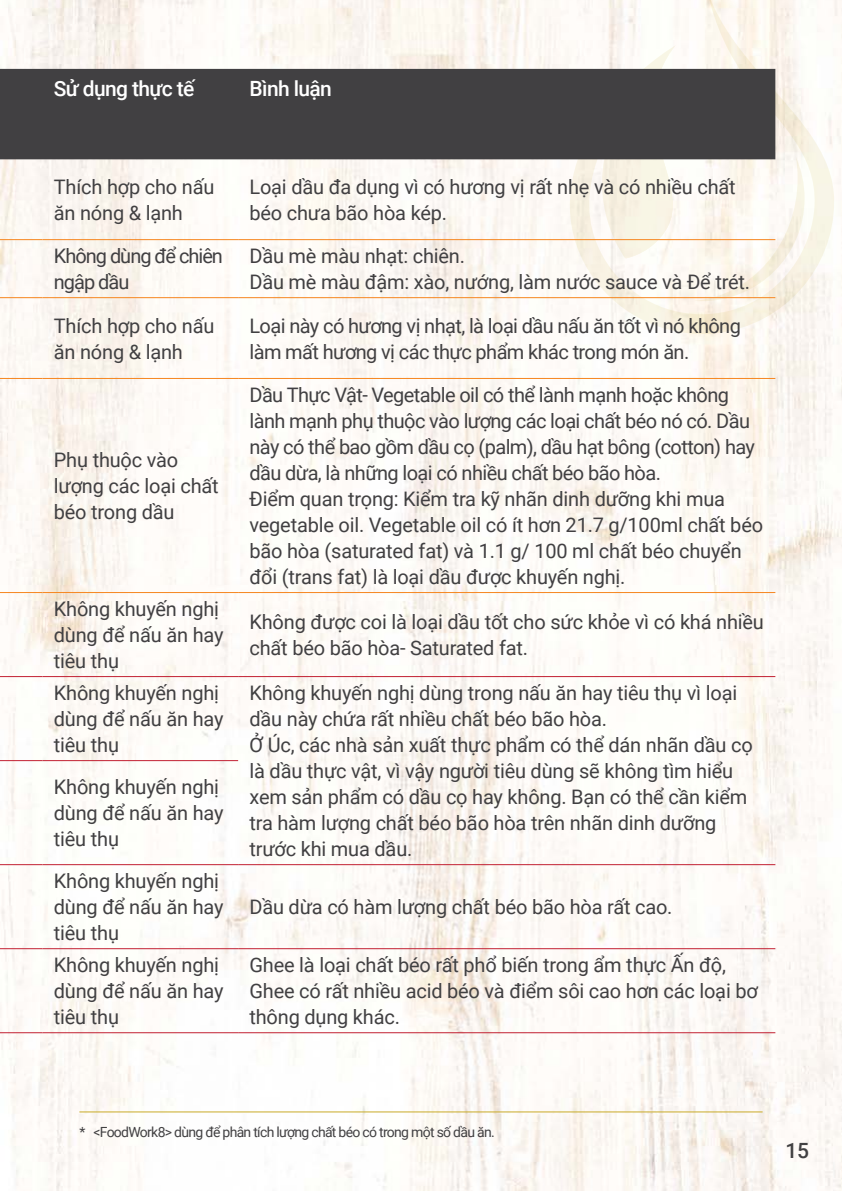
<style>
.page{position:relative;width:842px;height:1191px;background:#fff}
.page>*{position:absolute;margin:0;border:0;box-sizing:border-box;transform-origin:0 0}
.t1{font:500 21px "Roboto";letter-spacing:-.03em;color:#fff}
.t2{font:500 21px "Roboto";color:#414042}
.t3{font:20px/26px "Roboto";letter-spacing:-.01em;color:#414042}
.t4{font:20px/26px "Roboto";letter-spacing:-.03em;color:#414042}
.t5{font:20px/26px "Roboto";letter-spacing:-.05em;color:#414042}
.t6{font:14px "Roboto";letter-spacing:-.05em;color:#414042}
</style>
<div class="page">
<img style="left:0;top:0;width:842px;height:1191px">
<svg style="left:558px;top:0;width:276px;height:334px;fill:#fcf9f4"></svg>
<svg style="left:694px;top:157px;width:111px;height:144px"></svg>
<svg style="left:626px;top:45px;width:51px;height:213px"></svg>
<div style="left:0;top:69px;width:775px;height:90px;background:#414042"></div>
<hr style="left:0;top:239px;width:43px;height:1px;background:#f6861f">
<hr style="left:43px;top:239px;width:195px;height:1px;background:#f6861f">
<hr style="left:238px;top:239px;width:537px;height:1px;background:#f6861f">
<hr style="left:0;top:297px;width:43px;height:1px;background:#f6861f">
<hr style="left:43px;top:297px;width:195px;height:1px;background:#f6861f">
<hr style="left:238px;top:297px;width:537px;height:1px;background:#f6861f">
<hr style="left:0;top:378px;width:43px;height:1px;background:#f6861f">
<hr style="left:43px;top:378px;width:195px;height:1px;background:#f6861f">
<hr style="left:238px;top:378px;width:537px;height:1px;background:#f6861f">
<hr style="left:43px;top:592px;width:195px;height:1px;background:#f6861f">
<hr style="left:238px;top:592px;width:537px;height:1px;background:#f6861f">
<hr style="left:0;top:592px;width:43px;height:1px;background:#f6861f">
<hr style="left:0;top:760px;width:43px;height:1px;background:#c22032">
<hr style="left:43px;top:760px;width:195px;height:1px;background:#c22032">
<hr style="left:0;top:864px;width:43px;height:1px;background:#c22032">
<hr style="left:43px;top:864px;width:195px;height:1px;background:#c22032">
<hr style="left:238px;top:864px;width:537px;height:1px;background:#c22032">
<hr style="left:0;top:948px;width:43px;height:1px;background:#c22032">
<hr style="left:43px;top:948px;width:195px;height:1px;background:#c22032">
<hr style="left:238px;top:948px;width:537px;height:1px;background:#c22032">
<hr style="left:0;top:1032px;width:43px;height:1px;background:#c22032">
<hr style="left:43px;top:1032px;width:195px;height:1px;background:#c22032">
<hr style="left:238px;top:1032px;width:537px;height:1px;background:#c22032">
<hr style="left:0;top:676px;width:43px;height:1px;background:#c22032">
<hr style="left:43px;top:676px;width:195px;height:1px;background:#c22032">
<hr style="left:238px;top:676px;width:537px;height:1px;background:#c22032">
<hr style="left:79px;top:1111px;width:684px;height:1px;background:#c8aa27">
<p class="t1" style="left:54px;top:74px;width:142px">Sử dụng thực tế</p>
<p class="t1" style="left:249px;top:74px;width:84px">Bình luận</p>
<p class="t3" style="left:54px;top:173px;width:162px">Thích hợp cho nấu ăn nóng &amp; lạnh</p>
<p class="t3" style="left:249px;top:173px;width:488px">Loại dầu đa dụng vì có hương vị rất nhẹ và có nhiều chất béo chưa bão hòa kép.</p>
<p class="t5" style="left:54px;top:242px;width:171px">Không dùng để chiên ngập dầu</p>
<p class="t3" style="left:249px;top:242px;width:502px">Dầu mè màu nhạt: chiên.<br>Dầu mè màu đậm: xào, nướng, làm nước sauce và Để trét.</p>
<p class="t3" style="left:54px;top:312px;width:162px">Thích hợp cho nấu ăn nóng &amp; lạnh</p>
<p class="t4" style="left:249px;top:312px;width:493px">Loại này có hương vị nhạt, là loại dầu nấu ăn tốt vì nó không làm mất hương vị các thực phẩm khác trong món ăn.</p>
<p class="t3" style="left:54px;top:446px;width:166px">Phụ thuộc vào lượng các loại chất béo trong dầu</p>
<p class="t3" style="left:54px;top:595px;width:171px">Không khuyến nghị dùng để nấu ăn hay tiêu thụ</p>
<p class="t4" style="left:249px;top:381px;width:515px">Dầu Thực Vật- Vegetable oil có thể lành mạnh hoặc không lành mạnh phụ thuộc vào lượng các loại chất béo nó có. Dầu này có thể bao gồm dầu cọ (palm), dầu hạt bông (cotton) hay dầu dừa, là những loại có nhiều chất béo bão hòa.<br>Điểm quan trọng: Kiểm tra kỹ nhãn dinh dưỡng khi mua vegetable oil. Vegetable oil có ít hơn 21.7 g/100ml chất béo bão hòa (saturated fat) và 1.1 g/ 100 ml chất béo chuyển đổi (trans fat) là loại dầu được khuyến nghị.</p>
<p class="t3" style="left:249px;top:608px;width:516px">Không được coi là loại dầu tốt cho sức khỏe vì có khá nhiều chất béo bão hòa- Saturated fat.</p>
<p class="t3" style="left:54px;top:679px;width:171px">Không khuyến nghị dùng để nấu ăn hay tiêu thụ</p>
<p class="t3" style="left:249px;top:679px;width:505px">Không khuyến nghị dùng trong nấu ăn hay tiêu thụ vì loại dầu này chứa rất nhiều chất béo bão hòa.<br>Ở Úc, các nhà sản xuất thực phẩm có thể dán nhãn dầu cọ là dầu thực vật, vì vậy người tiêu dùng sẽ không tìm hiểu xem sản phẩm có dầu cọ hay không. Bạn có thể cần kiểm tra hàm lượng chất béo bão hòa trên nhãn dinh dưỡng trước khi mua dầu.</p>
<p class="t3" style="left:54px;top:773px;width:171px">Không khuyến nghị dùng để nấu ăn hay tiêu thụ</p>
<p class="t3" style="left:54px;top:867px;width:171px">Không khuyến nghị dùng để nấu ăn hay tiêu thụ</p>
<p class="t3" style="left:249px;top:893px;width:425px">Dầu dừa có hàm lượng chất béo bão hòa rất cao.</p>
<p class="t3" style="left:54px;top:951px;width:171px">Không khuyến nghị dùng để nấu ăn hay tiêu thụ</p>
<p class="t3" style="left:249px;top:951px;width:510px">Ghee là loại chất béo rất phổ biến trong ẩm thực Ấn độ,<br>Ghee có rất nhiều acid béo và điểm sôi cao hơn các loại bơ thông dụng khác.</p>
<p class="t6" style="left:79px;top:1122px;width:417px">* &lt;FoodWork8&gt; dùng để phân tích lượng chất béo có trong một số dầu ăn.</p>
<p class="t2" style="left:785px;top:1135px;width:25px">15</p>
</div>
